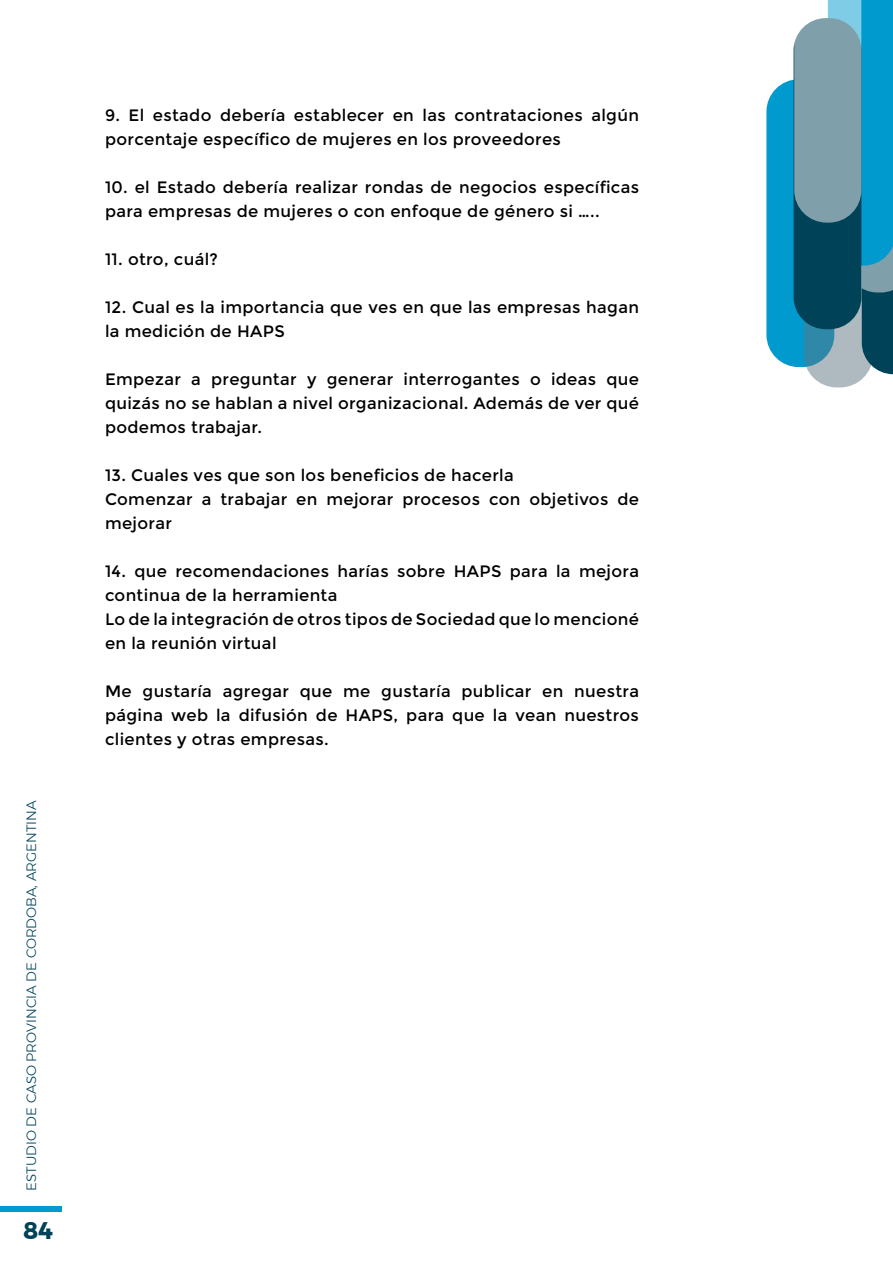
<style>
.page{position:relative;width:893px;height:1263px;background:#fff}
.page>*{position:absolute;margin:0;border:0;box-sizing:border-box;transform-origin:0 0}
.t1{font:700 24px "Montserrat";color:#004359}
.t2{font:16.5px/24px "Montserrat";letter-spacing:.02em;color:#000}
.t3{font:300 13.5px "Montserrat";color:#004359}
</style>
<div class="page">
<div style="left:0;top:1206px;width:62px;height:6px;background:#019ace"></div>
<div style="left:766px;top:79px;width:68px;height:288px;background:#019ace;border-radius:32px"></div>
<div style="left:804px;top:209px;width:69px;height:178px;background:#aebac0;border-radius:33px"></div>
<svg style="left:794px;top:0;width:99px;height:374px"></svg>
<p class="t3" style="left:21px;top:1191px;width:392px;rotate:-90deg">ESTUDIO DE CASO PROVINCIA DE CORDOBA, ARGENTINA</p>
<h1 class="t1" style="left:24px;top:1212px;width:31px">84</h1>
<p class="t2" style="left:105px;top:103px;width:536px">9. El estado debería establecer en las contrataciones algún porcentaje específico de mujeres en los proveedores</p>
<p class="t2" style="left:105px;top:175px;width:536px">10. el Estado debería realizar rondas de negocios específicas para empresas de mujeres o con enfoque de género si …..</p>
<p class="t2" style="left:105px;top:247px;width:114px">11. otro, cuál?</p>
<p class="t2" style="left:105px;top:295px;width:535px">12. Cual es la importancia que ves en que las empresas hagan la medición de HAPS</p>
<p class="t2" style="left:105px;top:367px;width:536px;text-align:justify">Empezar a preguntar y generar interrogantes o ideas que quizás no se hablan a nivel organizacional. Además de ver qué podemos trabajar.</p>
<p class="t2" style="left:105px;top:463px;width:535px">13. Cuales ves que son los beneficios de hacerla<br>Comenzar a trabajar en mejorar procesos con objetivos de mejorar</p>
<p class="t2" style="left:105px;top:559px;width:536px">14. que recomendaciones harías sobre HAPS para la mejora continua de la herramienta<br>Lo de la integración de otros tipos de Sociedad que lo mencioné en la reunión virtual</p>
<p class="t2" style="left:105px;top:679px;width:536px;text-align:justify">Me gustaría agregar que me gustaría publicar en nuestra página web la difusión de HAPS, para que la vean nuestros clientes y otras empresas.</p>
</div>
